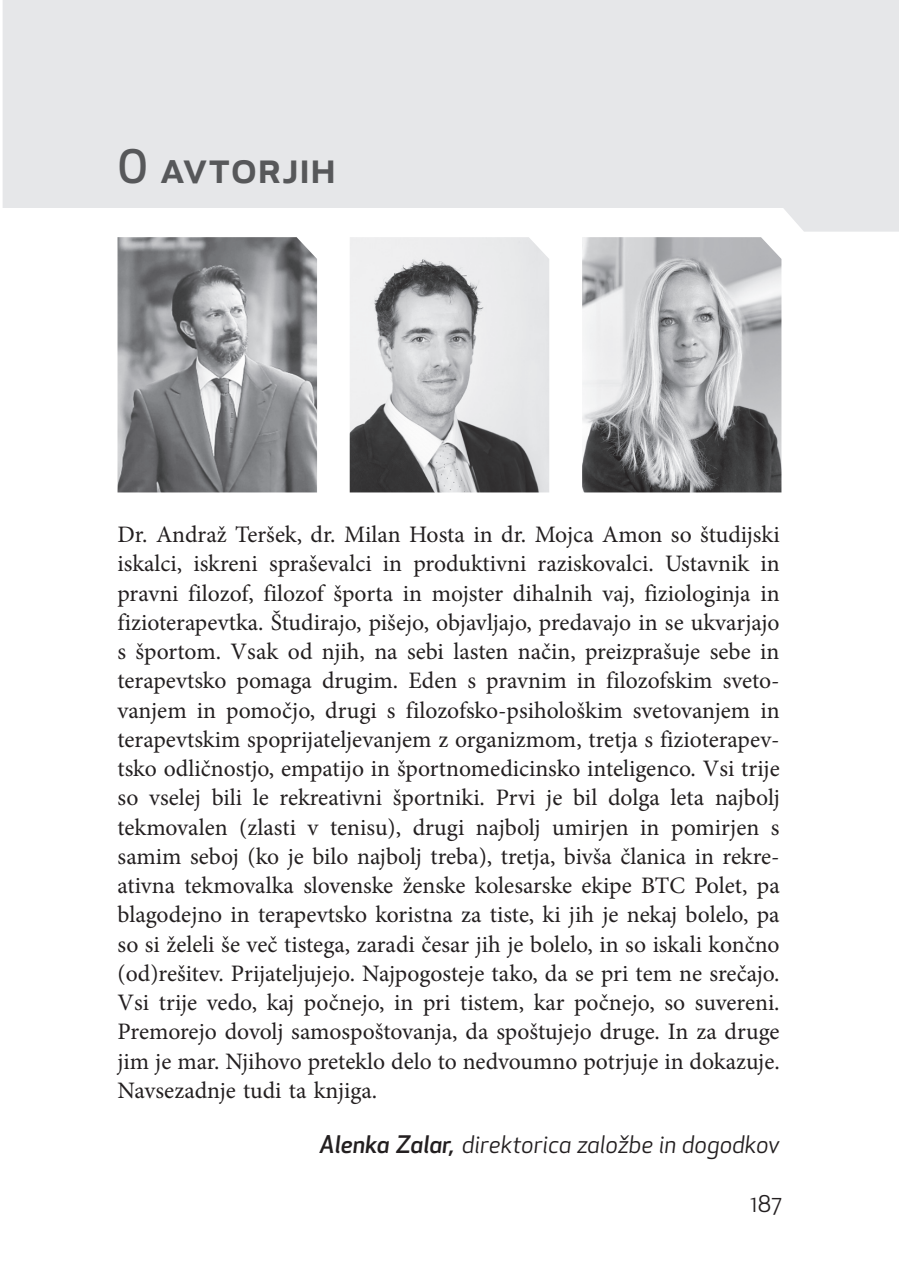
<style>
.page{position:relative;width:899px;height:1281px;background:#fff}
.page>*{position:absolute;margin:0;border:0;box-sizing:border-box;transform-origin:0 0}
.t1{font:500 45px "Apex New";letter-spacing:-.005em;color:#57585a}
.t2{font:23.62px/29.2px "Minion Pro";color:#231f20;text-align:justify}
.t3{font:italic 23.62px "Apex New";color:#231f20}
.t4{font:22.5px "Apex New";color:#231f20}
.s1{font-weight:500}
</style>
<div class="page">
<svg style="left:3px;top:0;width:895px;height:232px;background:#e8e9eb"></svg>
<img style="left:117px;top:237px;width:200px;height:255px">
<img style="left:349px;top:237px;width:200px;height:255px">
<img style="left:582px;top:237px;width:199px;height:255px">
<svg style="left:894px;top:0;width:5px;height:4px"></svg>
<h1 class="t1" style="left:117px;top:136px;width:220px">O avtorjih</h1>
<p class="t2" style="left:117px;top:520px;width:663px">Dr. Andraž Teršek, dr. Milan Hosta in dr. Mojca Amon so študijski iskalci, iskreni spraševalci in produktivni raziskovalci. Ustavnik in pravni filozof, filozof športa in mojster dihalnih vaj, fiziologinja in fizioterapevtka. Študirajo, pišejo, objavljajo, predavajo in se ukvarjajo s športom. Vsak od njih, na sebi lasten način, preizprašuje sebe in terapevtsko pomaga drugim. Eden s pravnim in filozofskim sveto&shy;vanjem in pomočjo, drugi s filozofsko-psihološkim svetovanjem in terapevtskim spoprijateljevanjem z organizmom, tretja s fizioterapev&shy;tsko odličnostjo, empatijo in športnomedicinsko inteligenco. Vsi trije so vselej bili le rekreativni športniki. Prvi je bil dolga leta najbolj tekmovalen (zlasti v tenisu), drugi najbolj umirjen in pomirjen s samim seboj (ko je bilo najbolj treba), tretja, bivša članica in rekre&shy;ativna tekmovalka slovenske ženske kolesarske ekipe BTC Polet, pa blagodejno in terapevtsko koristna za tiste, ki jih je nekaj bolelo, pa so si želeli še več tistega, zaradi česar jih je bolelo, in so iskali končno (od)rešitev. Prijateljujejo. Najpogosteje tako, da se pri tem ne srečajo.<br>Vsi trije vedo, kaj počnejo, in pri tistem, kar počnejo, so suvereni.<br>Premorejo dovolj samospoštovanja, da spoštujejo druge. In za druge jim je mar. Njihovo preteklo delo to nedvoumno potrjuje in dokazuje.<br>Navsezadnje tudi ta knjiga.</p>
<p class="t3" style="left:319px;top:1129px;width:461px"><span class="s1">Alenka Zalar,</span> direktorica založbe in dogodkov</p>
<p class="t4" style="left:750px;top:1190px;width:32px">187</p>
</div>
